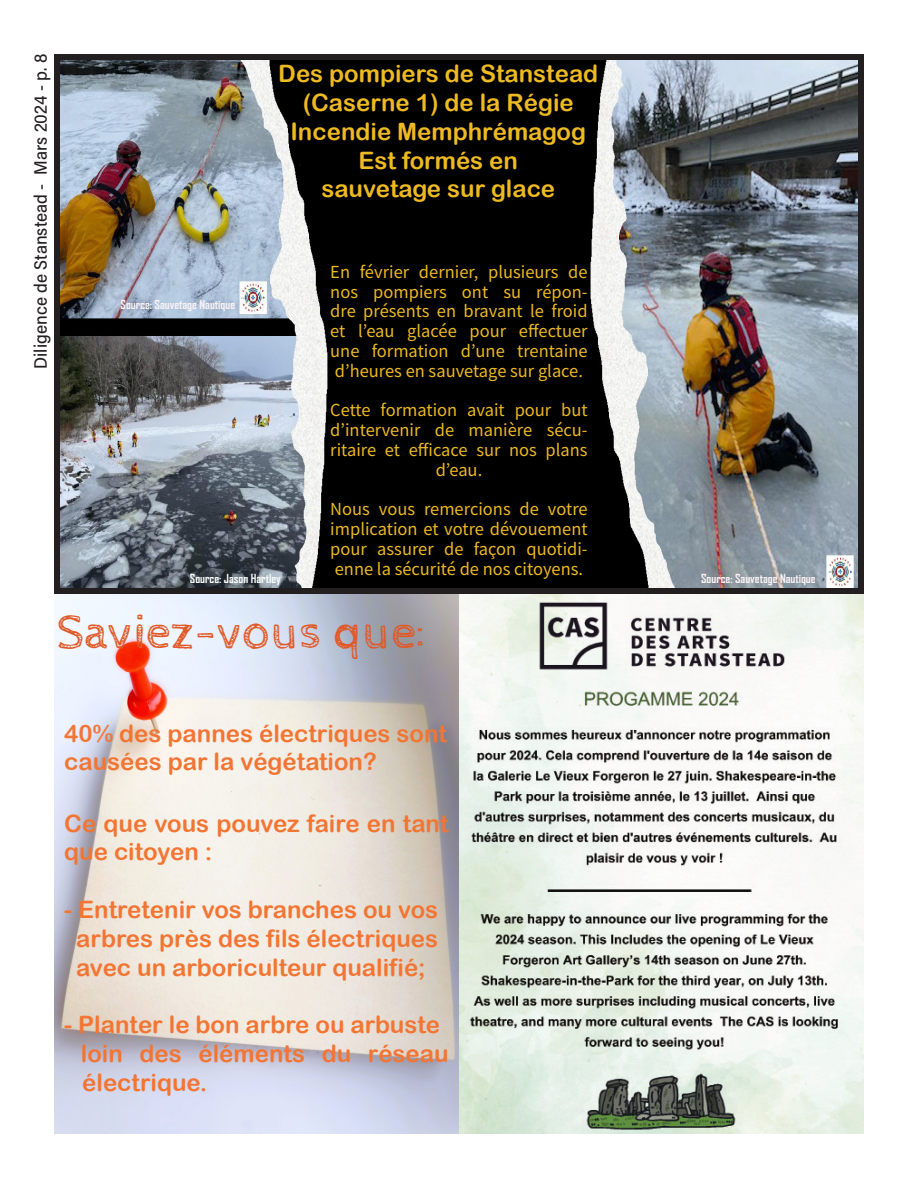
<style>
.page{position:relative;width:918px;height:1188px;background:#fff}
.page>*{position:absolute;margin:0;border:0;box-sizing:border-box;transform-origin:0 0}
.t1{font:49.5px "Cabin Sketch";color:#e15927}
.t2{font:24px/28.8px "Arial Rounded MT Bold";color:#f37533}
.t3{font:24px/28.8px "Arial Rounded MT Bold";color:#eeba21;text-align:center}
.t4{font:18px "Acumin Variable Concept";color:#231f20}
.t5{font:16.5px/19.8px "Noto Sans JP";color:#eeba21;text-align:justify}
.t6{font:700 12px "Agency FB";color:#faf2f5}
.t7{font:700 12px "Agency FB";color:#f9fcfa}
</style>
<div class="page">
<img style="left:54px;top:594px;width:810px;height:540px">
<img style="left:61px;top:61px;width:796px;height:526px">
<div style="left:54px;top:54px;width:810px;height:540px;border:6px solid #231f20"></div>
<p class="t4" style="left:28px;top:369px;width:316px;rotate:-90deg">Diligence de Stanstead - Mars 2024 - p. 8</p>
<p class="t3" style="left:278px;top:59px;width:321px">Des pompiers de Stanstead (Caserne 1) de la Régie<br>Incendie Memphrémagog<br>Est formés en</p>
<p class="t3" style="left:321px;top:174px;width:235px">sauvetage sur glace</p>
<p class="t5" style="left:330px;top:262px;width:259px">En février dernier, plusieurs de nos pompiers ont su répon&shy;dre présents en bravant le froid et l’eau glacée pour effectuer une formation d’une trentaine d’heures en sauvetage sur glace.</p>
<p class="t5" style="left:330px;top:401px;width:259px;text-align:center">Cette formation avait pour but d’intervenir de manière sécu&shy;ritaire et efficace sur nos plans d’eau.</p>
<p class="t5" style="left:330px;top:500px;width:259px">Nous vous remercions de votre implication et votre dévouement pour assurer de façon quotidi&shy;enne la sécurité de nos citoyens.</p>
<p class="t6" style="left:121px;top:297px;width:116px">Source: Sauvetage Nautique</p>
<p class="t7" style="left:190px;top:571px;width:92px">Source: Jason Hartley</p>
<p class="t6" style="left:701px;top:571px;width:116px">Source: Sauvetage Nautique</p>
<p class="t1" style="left:57px;top:605px;width:372px">Saviez-vous que:</p>
<p class="t2" style="left:64px;top:718px;width:384px">40% des pannes électriques sont causées par la végétation?</p>
<p class="t2" style="left:64px;top:808px;width:386px">Ce que vous pouvez faire en tant que citoyen :</p>
<p class="t2" style="left:64px;top:895px;width:375px">- Entretenir vos branches ou vos</p>
<p class="t2" style="left:76px;top:924px;width:363px">arbres près des fils électriques</p>
<p class="t2" style="left:76px;top:952px;width:351px">avec un arboriculteur qualifié;</p>
<p class="t2" style="left:64px;top:1010px;width:377px">- Planter le bon arbre ou arbuste</p>
<p class="t2" style="left:81px;top:1039px;width:369px">loin des éléments du réseau électrique.</p>
</div>
